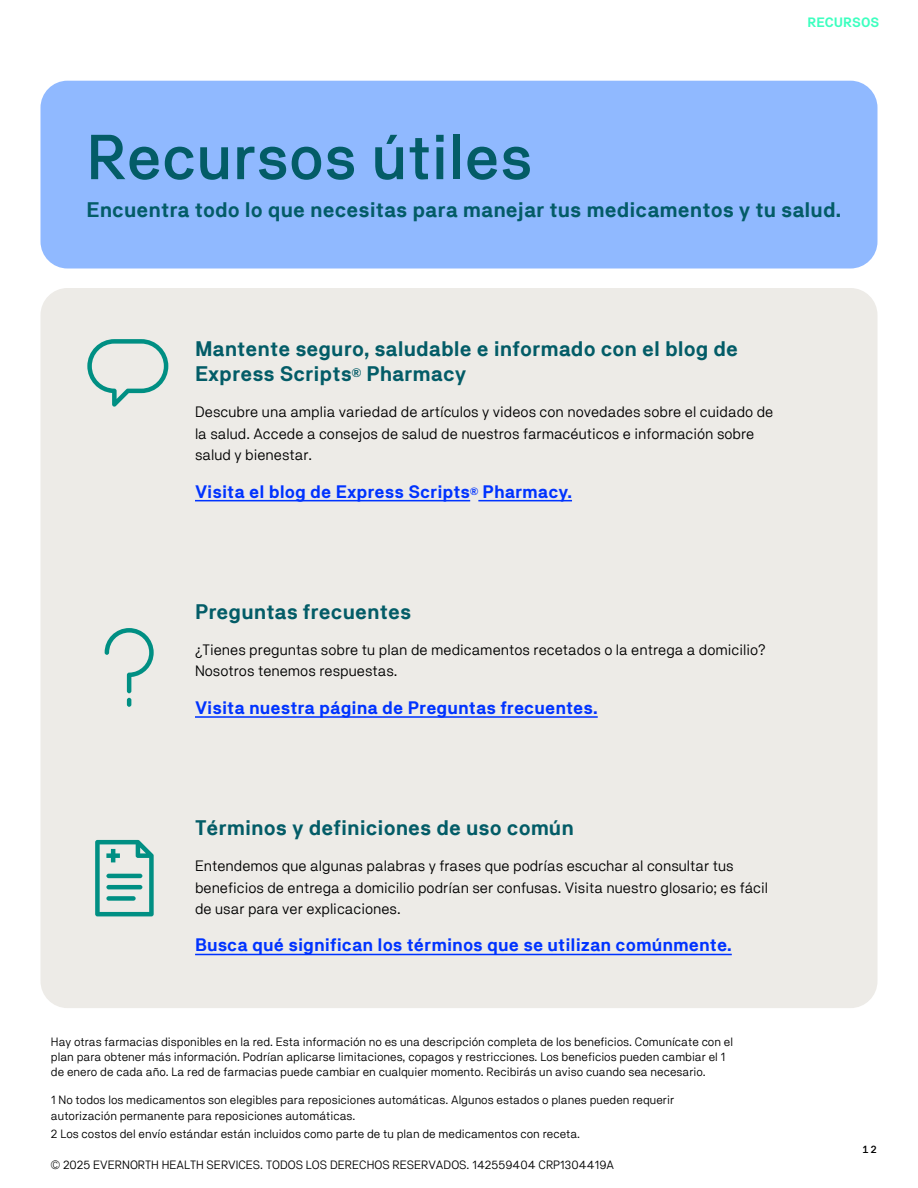
<style>
.page{position:relative;width:918px;height:1188px;background:#fff}
.page>*{position:absolute;margin:0;border:0;box-sizing:border-box;transform-origin:0 0}
.t1{font:500 63px "NB Akademie";color:#035c67}
.t2{font:700 21px/25px "NB Akademie";color:#035c67}
.t3{font:700 18px "NB Akademie";color:#03f}
.t4{font:15px/21.3px "NB Akademie";color:#000}
.t5{font:700 13.5px "NB Akademie";color:#3effc0}
.t6{font:12px/15px "NB Akademie";color:#000}
.t7{font:10.5px "NB Akademie Mono";color:#000}
</style>
<div class="page">
<div style="left:40px;top:81px;width:838px;height:187px;background:#90b9ff;border-radius:27px"></div>
<div style="left:40px;top:288px;width:838px;height:720px;background:#edebe7;border-radius:27px"></div>
<svg style="left:87px;top:339px;width:81px;height:68px"></svg>
<svg style="left:105px;top:628px;width:49px;height:79px"></svg>
<svg style="left:95px;top:840px;width:59px;height:76px"></svg>
<hr style="left:195px;top:500px;width:275px;height:1px;background:#03f">
<hr style="left:478px;top:500px;width:94px;height:1px;background:#03f">
<hr style="left:195px;top:716px;width:403px;height:2px;background:#03f">
<hr style="left:195px;top:954px;width:537px;height:1px;background:#03f">
<p class="t5" style="left:807px;top:14px;width:73px">RECURSOS</p>
<p class="t1" style="left:86px;top:120px;width:448px">Recursos útiles</p>
<p class="t2" style="left:86px;top:197px;width:756px">Encuentra todo lo que necesitas para manejar tus medicamentos y tu salud.</p>
<p class="t2" style="left:195px;top:336px;width:545px">Mantente seguro, saludable e informado con el blog de<br>Express Scripts<sup>®</sup> Pharmacy</p>
<p class="t4" style="left:195px;top:401px;width:580px">Descubre una amplia variedad de artículos y videos con novedades sobre el cuidado de la salud. Accede a consejos de salud de nuestros farmacéuticos e información sobre salud y bienestar.</p>
<p class="t3" style="left:195px;top:481px;width:379px">Visita el blog de Express Scripts<sup>®</sup> Pharmacy.</p>
<p class="t2" style="left:195px;top:599px;width:218px">Preguntas frecuentes</p>
<p class="t4" style="left:195px;top:639px;width:572px">¿Tienes preguntas sobre tu plan de medicamentos recetados o la entrega a domicilio?<br>Nosotros tenemos respuestas.</p>
<p class="t3" style="left:195px;top:697px;width:404px">Visita nuestra página de Preguntas frecuentes.</p>
<p class="t2" style="left:195px;top:815px;width:381px">Términos y definiciones de uso común</p>
<p class="t4" style="left:195px;top:855px;width:575px">Entendemos que algunas palabras y frases que podrías escuchar al consultar tus beneficios de entrega a domicilio podrían ser confusas. Visita nuestro glosario; es fácil de usar para ver explicaciones.</p>
<p class="t3" style="left:195px;top:934px;width:538px">Busca qué significan los términos que se utilizan comúnmente.</p>
<p class="t6" style="left:51px;top:1034px;width:684px">Hay otras farmacias disponibles en la red. Esta información no es una descripción completa de los beneficios. Comunícate con el plan para obtener más información. Podrían aplicarse limitaciones, copagos y restricciones. Los beneficios pueden cambiar el 1 de enero de cada año. La red de farmacias puede cambiar en cualquier momento. Recibirás un aviso cuando sea necesario.</p>
<p class="t6" style="left:51px;top:1091px;width:625px;line-height:16.2px">1 No todos los medicamentos son elegibles para reposiciones automáticas. Algunos estados o planes pueden requerir autorización permanente para reposiciones automáticas.</p>
<p class="t6" style="left:51px;top:1127px;width:531px">2 Los costos del envío estándar están incluidos como parte de tu plan de medicamentos con receta.</p>
<p class="t6" style="left:51px;top:1157px;width:565px">© 2025 EVERNORTH HEALTH SERVICES. TODOS LOS DERECHOS RESERVADOS. 142559404 CRP1304419A</p>
<p class="t7" style="left:862px;top:1143px;width:17px">12</p>
</div>
